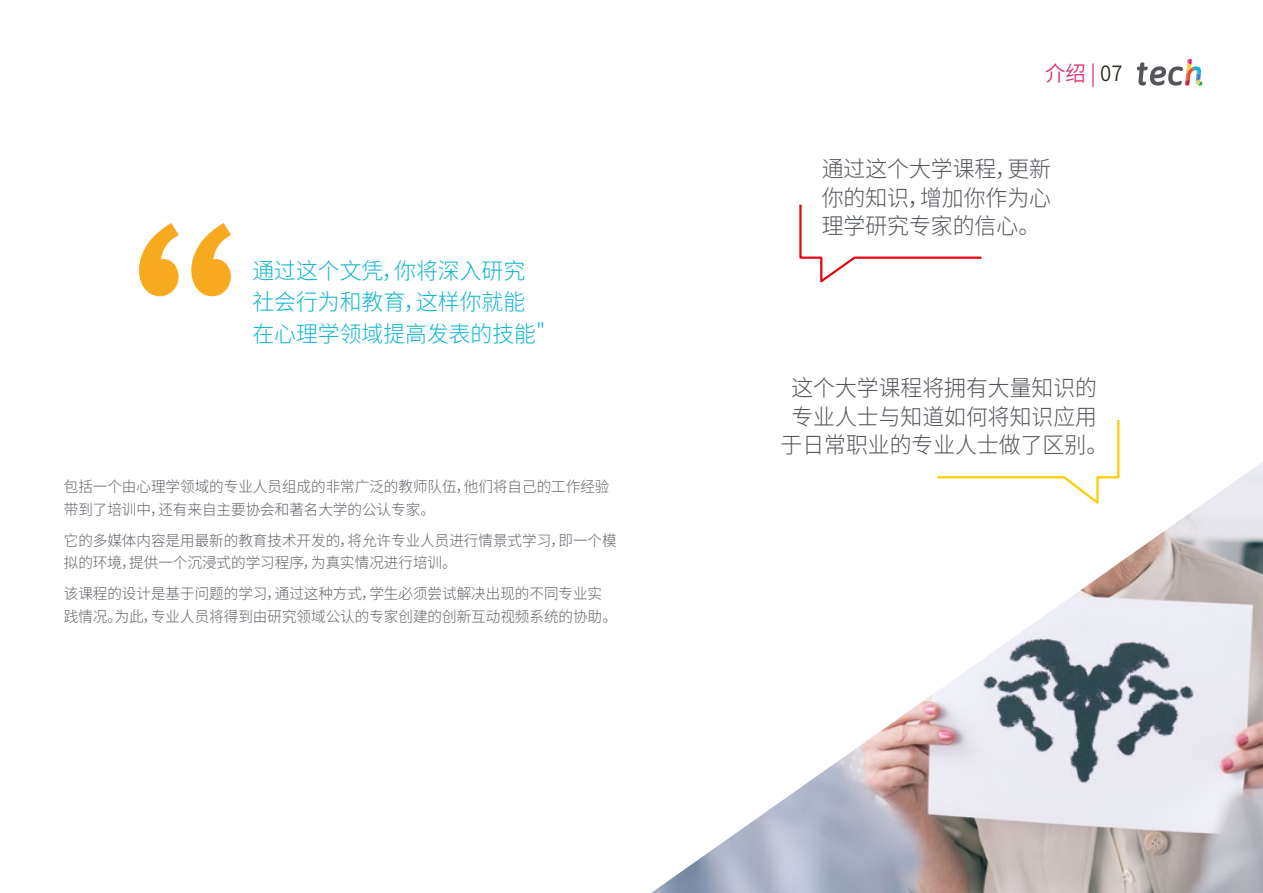
<style>
.page{position:relative;width:1263px;height:893px;background:#fff}
.page>*{position:absolute;margin:0;border:0;box-sizing:border-box;transform-origin:0 0}
.t1{font:300 22.5px/28.5px "Source Han Sans CN";color:#52555b;text-align:center}
.t2{font:300 22.5px/31.5px "Source Han Sans CN";color:#0fb6cf}
.t3{font:21px "Source Han Sans CN";color:#df3174}
.t4{font:300 15px/22.5px "Source Han Sans CN";color:#61646a}
.s1{color:#312e20}
</style>
<div class="page">
<svg style="left:139px;top:223px;width:92px;height:73px"></svg>
<svg style="left:1117px;top:420px;width:3px;height:41px"></svg>
<svg style="left:799px;top:204px;width:183px;height:79px"></svg>
<img style="left:651px;top:461px;width:612px;height:432px">
<svg style="left:1137px;top:59px;width:65px;height:27px"></svg>
<h1 class="t2" style="left:252px;top:255px;width:294px">通过这个文凭，你将深入研究社会行为和教育，这样你就能在心理学领域提高发表的技能"</h1>
<p class="t4" style="left:64px;top:476px;width:547px">包括一个由心理学领域的专业人员组成的非常广泛的教师队伍，他们将自己的工作经验带到了培训中，还有来自主要协会和著名大学的公认专家。</p>
<p class="t4" style="left:64px;top:529px;width:554px">它的多媒体内容是用最新的教育技术开发的，将允许专业人员进行情景式学习，即一个模拟的环境，提供一个沉浸式的学习程序，为真实情况进行培训。</p>
<p class="t4" style="left:64px;top:583px;width:555px">该课程的设计是基于问题的学习，通过这种方式，学生必须尝试解决出现的不同专业实践情况。为此，专业人员将得到由研究领域公认的专家创建的创新互动视频系统的协助。</p>
<h2 class="t3" style="left:1045px;top:61px;width:79px">介绍 | <span class="s1">07</span></h2>
<h1 class="t1" style="left:822px;top:155px;width:231px;text-align:justify">通过这个大学课程，更新你的知识，增加你作为心理学研究专家的信心。</h1>
<h1 class="t1" style="left:781px;top:374px;width:329px">这个大学课程将拥有大量知识的专业人士与知道如何将知识应用于日常职业的专业人士做了区别。</h1>
</div>
